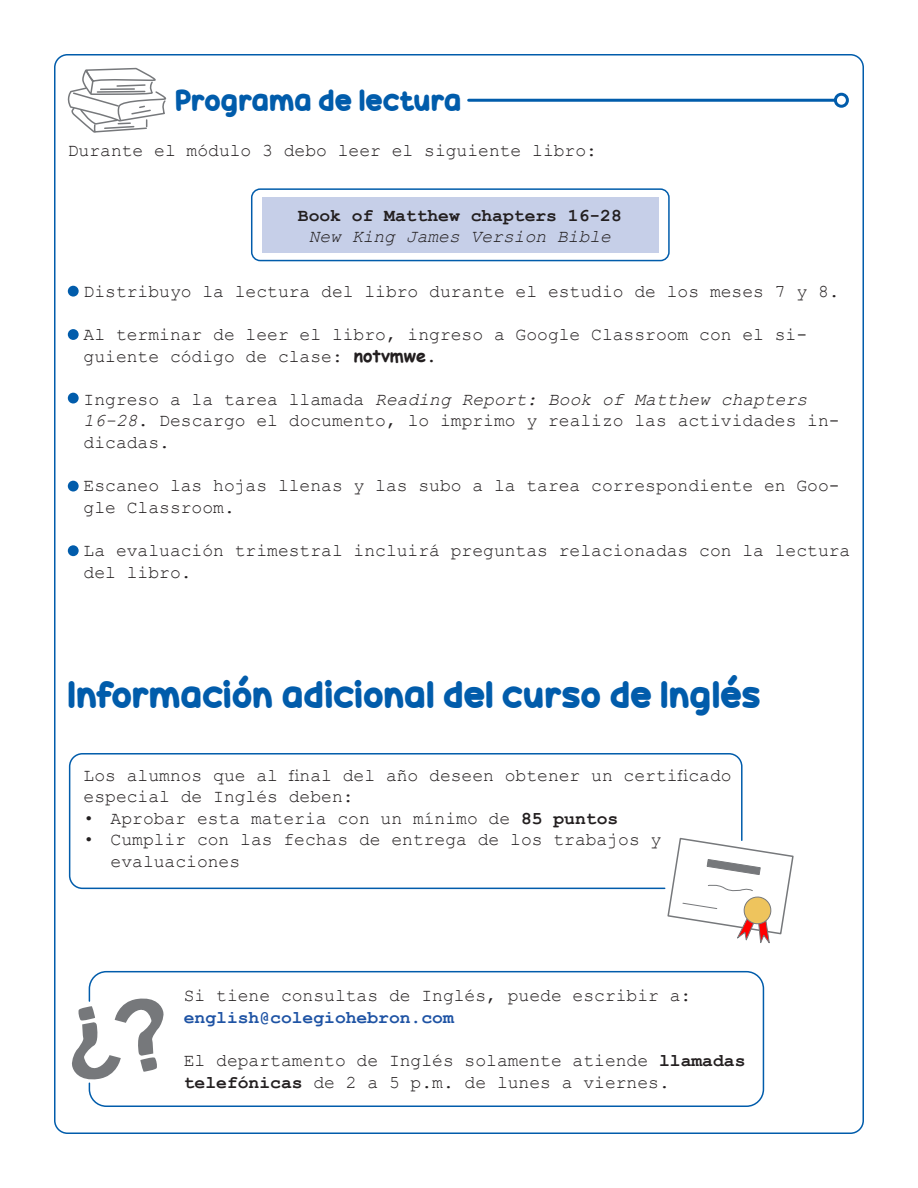
<style>
.page{position:relative;width:918px;height:1188px;background:#fff}
.page>*{position:absolute;margin:0;border:0;box-sizing:border-box;transform-origin:0 0}
.t1{font:37.5px "Candy Beans";letter-spacing:.02em;color:#015cab}
.t2{font:30px "Candy Beans";letter-spacing:.01em;color:#015cab}
.t3{font:18px/21.6px "Courier New";color:#231f20}
.t4{font:700 18px "Courier New";color:#231f20}
.t5{font:700 18px "Courier New";color:#1e53a4}
.t6{font:italic 18px "Courier New";color:#231f20}
.s1{font-family:"Comic Sans MS";font-weight:700}
.s2{font-weight:700}
.s3{font-style:italic}
</style>
<div class="page">
<svg style="left:68px;top:753px;width:675px;height:137px"></svg>
<svg style="left:666px;top:837px;width:128px;height:107px"></svg>
<div style="left:251px;top:188px;width:419px;height:73px;border:2px solid #015cab;border-radius:9px"></div>
<div style="left:262px;top:197px;width:397px;height:56px;background:#c6cfe8"></div>
<svg style="left:67px;top:68px;width:100px;height:65px"></svg>
<hr style="left:469px;top:99px;width:366px;height:3px;background:#015cab">
<div style="left:834px;top:93px;width:15px;height:15px;border:3px solid #015cab;border-radius:50%"></div>
<div style="left:68px;top:286px;width:11px;height:11px;background:#015cab;border-radius:50%"></div>
<div style="left:68px;top:329px;width:11px;height:11px;background:#015cab;border-radius:50%"></div>
<div style="left:68px;top:393px;width:11px;height:10px;background:#015cab;border-radius:50%"></div>
<div style="left:68px;top:481px;width:11px;height:11px;background:#015cab;border-radius:50%"></div>
<div style="left:68px;top:545px;width:11px;height:11px;background:#015cab;border-radius:50%"></div>
<svg style="left:72px;top:996px;width:92px;height:84px"></svg>
<div style="left:89px;top:971px;width:675px;height:136px;border:2px solid #015cab;border-radius:17px"></div>
<p class="t2" style="left:176px;top:81px;width:287px">Programa de lectura</p>
<p class="t3" style="left:68px;top:139px;width:531px">Durante el módulo 3 debo leer el siguiente libro:</p>
<p class="t4" style="left:298px;top:204px;width:326px">Book of Matthew chapters 16-28</p>
<p class="t6" style="left:309px;top:224px;width:304px">New King James Version Bible</p>
<p class="t3" style="left:84px;top:280px;width:757px">Distribuyo la lectura del libro durante el estudio de los meses 7 y 8.</p>
<p class="t3" style="left:84px;top:323px;width:725px">Al terminar de leer el libro, ingreso a Google Classroom con el si&shy;guiente código de clase: <span class="s1">notvmwe</span><span class="s2">.</span></p>
<p class="t3" style="left:84px;top:388px;width:758px">Ingreso a la tarea llamada <span class="s3">Reading Report: Book of Matthew chapters<br>16-28</span>. Descargo el documento, lo imprimo y realizo las actividades in&shy;dicadas.</p>
<p class="t3" style="left:84px;top:474px;width:758px">Escaneo las hojas llenas y las subo a la tarea correspondiente en Goo&shy;gle Classroom.</p>
<p class="t3" style="left:84px;top:539px;width:768px">La evaluación trimestral incluirá preguntas relacionadas con la lectura del libro.</p>
<p class="t1" style="left:69px;top:670px;width:694px">Información adicional del curso de Inglés</p>
<p class="t3" style="left:84px;top:764px;width:650px">Los alumnos que al final del año deseen obtener un certificado especial de Inglés deben:</p>
<p class="t3" style="left:84px;top:807px;width:536px">• Aprobar esta materia con un mínimo de <span class="s2">85 puntos</span></p>
<p class="t3" style="left:111px;top:828px;width:552px;text-indent:-27px">• Cumplir con las fechas de entrega de los trabajos y evaluaciones</p>
<p class="t3" style="left:184px;top:984px;width:509px">Si tiene consultas de Inglés, puede escribir a:</p>
<p class="t5" style="left:184px;top:1006px;width:272px">english@colegiohebron.com</p>
<p class="t3" style="left:184px;top:1049px;width:563px">El departamento de Inglés solamente atiende <span class="s2">llamadas telefónicas</span> de 2 a 5 p.m. de lunes a viernes.</p>
</div>
